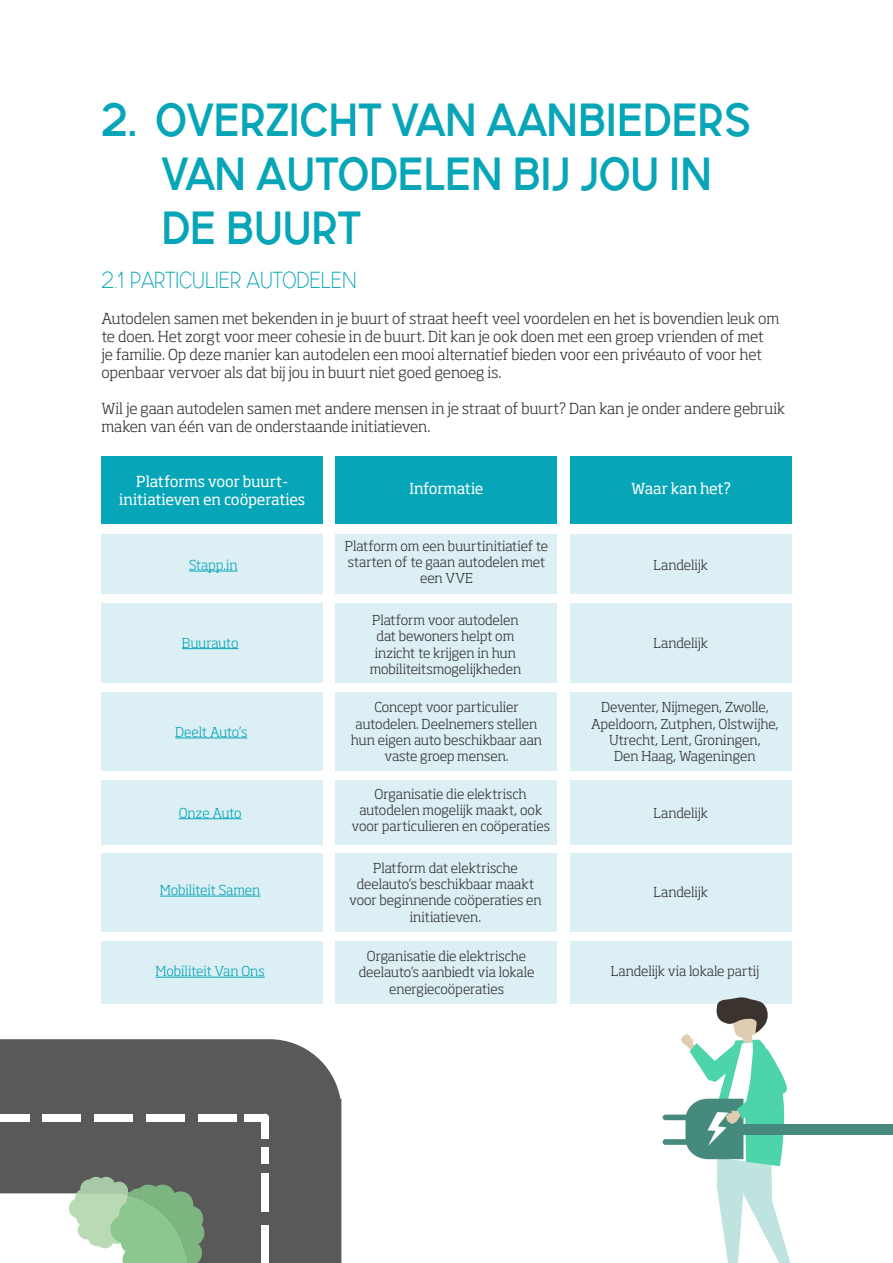
<style>
.page{position:relative;width:893px;height:1263px;background:#fff}
.page>*{position:absolute;margin:0;border:0;box-sizing:border-box;transform-origin:0 0}
.t1{font:45px "N&M Utrecht Bold";color:#06a5b7}
.t2{font:22.5px "NM Utrecht";color:#06a5b7}
.t3{font:300 15px/18px "Soho Std";letter-spacing:-.005em;color:#343332}
.t4{font:15px "Soho Std";letter-spacing:-.015em;color:#fff}
.t5{font:300 13.5px/16.2px "Soho Std";letter-spacing:-.005em;color:#343332;text-align:center}
.t6{font:300 13.5px "Soho Std";letter-spacing:-.01em;color:#06a5b7}
.t7{font:300 13.5px "Soho Std";letter-spacing:-.035em;color:#06a5b7}
.t8{font:300 13.5px "Soho Std";letter-spacing:-.03em;color:#06a5b7}
</style>
<div class="page">
<svg style="left:0;top:1039px;width:663px;height:224px"></svg>
<div style="left:261px;top:1225px;width:8px;height:38px;background:#fff"></div>
<div style="left:261px;top:1173px;width:8px;height:39px;background:#fff"></div>
<div style="left:198px;top:1114px;width:39px;height:7px;background:#fff"></div>
<div style="left:146px;top:1114px;width:39px;height:7px;background:#fff"></div>
<div style="left:94px;top:1114px;width:39px;height:7px;background:#fff"></div>
<div style="left:42px;top:1114px;width:39px;height:7px;background:#fff"></div>
<div style="left:0;top:1114px;width:29px;height:7px;background:#fff"></div>
<div style="left:261px;top:1147px;width:8px;height:17px;background:#fff"></div>
<div style="left:261px;top:1117px;width:8px;height:21px;background:#fff"></div>
<div style="left:244px;top:1114px;width:21px;height:7px;background:#fff"></div>
<div style="left:261px;top:1114px;width:8px;height:7px;background:#fff;border-radius:4px"></div>
<svg style="left:69px;top:1177px;width:135px;height:86px;background:#99be99"></svg>
<div style="left:101px;top:456px;width:222px;height:68px;background:#06a5b7"></div>
<div style="left:336px;top:456px;width:221px;height:68px;background:#06a5b7"></div>
<div style="left:570px;top:456px;width:222px;height:68px;background:#06a5b7"></div>
<div style="left:101px;top:534px;width:222px;height:59px;background:#dceff4"></div>
<div style="left:336px;top:534px;width:221px;height:59px;background:#dceff4"></div>
<div style="left:570px;top:534px;width:222px;height:59px;background:#dceff4"></div>
<div style="left:101px;top:603px;width:222px;height:79px;background:#dceff4"></div>
<div style="left:336px;top:603px;width:221px;height:79px;background:#dceff4"></div>
<div style="left:570px;top:603px;width:222px;height:79px;background:#dceff4"></div>
<div style="left:101px;top:692px;width:222px;height:79px;background:#dceff4"></div>
<div style="left:336px;top:692px;width:221px;height:79px;background:#dceff4"></div>
<div style="left:570px;top:692px;width:222px;height:79px;background:#dceff4"></div>
<div style="left:101px;top:780px;width:222px;height:64px;background:#dceff4"></div>
<div style="left:336px;top:780px;width:221px;height:64px;background:#dceff4"></div>
<div style="left:570px;top:780px;width:222px;height:64px;background:#dceff4"></div>
<div style="left:101px;top:854px;width:222px;height:78px;background:#dceff4"></div>
<div style="left:336px;top:854px;width:221px;height:78px;background:#dceff4"></div>
<div style="left:570px;top:854px;width:222px;height:78px;background:#dceff4"></div>
<div style="left:101px;top:942px;width:222px;height:62px;background:#dceff4"></div>
<div style="left:336px;top:942px;width:221px;height:62px;background:#dceff4"></div>
<div style="left:570px;top:942px;width:222px;height:62px;background:#dceff4"></div>
<hr style="left:189px;top:571px;width:49px;height:1px;background:#06a5b7">
<hr style="left:182px;top:648px;width:56px;height:1px;background:#06a5b7">
<hr style="left:175px;top:738px;width:72px;height:1px;background:#06a5b7">
<hr style="left:179px;top:818px;width:63px;height:1px;background:#06a5b7">
<hr style="left:160px;top:896px;width:100px;height:1px;background:#06a5b7">
<hr style="left:156px;top:977px;width:109px;height:1px;background:#06a5b7">
<svg style="left:663px;top:997px;width:230px;height:266px"></svg>
<p class="t1" style="left:101px;top:102px;width:651px">2. OVERZICHT VAN AANBIEDERS</p>
<p class="t1" style="left:161px;top:156px;width:552px">VAN AUTODELEN BIJ JOU IN</p>
<p class="t1" style="left:161px;top:210px;width:201px">DE BUURT</p>
<p class="t2" style="left:101px;top:271px;width:257px">2.1 PARTICULIER AUTODELEN</p>
<p class="t3" style="left:101px;top:309px;width:680px">Autodelen samen met bekenden in je buurt of straat heeft veel voordelen en het is bovendien leuk om te doen. Het zorgt voor meer cohesie in de buurt. Dit kan je ook doen met een groep vrienden of met<br>je familie. Op deze manier kan autodelen een mooi alternatief bieden voor een privéauto of voor het openbaar vervoer als dat bij jou in buurt niet goed genoeg is.</p>
<p class="t3" style="left:101px;top:399px;width:685px">Wil je gaan autodelen samen met andere mensen in je straat of buurt? Dan kan je onder andere gebruik maken van één van de onderstaande initiatieven.</p>
<p class="t4" style="left:136px;top:472px;width:154px">Platforms voor buurt-</p>
<p class="t4" style="left:119px;top:490px;width:188px">initiatieven en coöperaties</p>
<p class="t4" style="left:409px;top:479px;width:75px">Informatie</p>
<p class="t4" style="left:631px;top:479px;width:101px">Waar kan het?</p>
<p class="t6" style="left:189px;top:556px;width:50px">Stapp.in</p>
<p class="t8" style="left:182px;top:634px;width:58px">Buurauto</p>
<p class="t7" style="left:175px;top:723px;width:74px">Deelt Auto’s</p>
<p class="t6" style="left:179px;top:804px;width:64px">Onze Auto</p>
<p class="t6" style="left:160px;top:882px;width:102px">Mobiliteit Samen</p>
<p class="t6" style="left:156px;top:963px;width:111px">Mobiliteit Van Ons</p>
<p class="t5" style="left:345px;top:538px;width:205px">Platform om een buurtinitiatief te starten of te gaan autodelen met een VVE</p>
<p class="t5" style="left:370px;top:612px;width:153px">Platform voor autodelen dat bewoners helpt om inzicht te krijgen in hun mobiliteitsmogelijkheden</p>
<p class="t5" style="left:351px;top:699px;width:193px">Concept voor particulier autodelen. Deelnemers stellen hun eigen auto beschikbaar aan vaste groep mensen.</p>
<p class="t5" style="left:352px;top:785px;width:200px">Organisatie die elektrisch autodelen mogelijk maakt, ook voor particulieren en coöperaties</p>
<p class="t5" style="left:349px;top:860px;width:194px">Platform dat elektrische deelauto’s beschikbaar maakt voor beginnende coöperaties en initiatieven.</p>
<p class="t5" style="left:359px;top:948px;width:177px">Organisatie die elektrische deelauto’s aanbiedt via lokale energiecoöperaties</p>
<p class="t5" style="left:654px;top:557px;width:56px">Landelijk</p>
<p class="t5" style="left:654px;top:634px;width:56px">Landelijk</p>
<p class="t5" style="left:591px;top:699px;width:189px">Deventer, Nijmegen, Zwolle,<br>Apeldoorn, Zutphen, Olstwijhe,<br>Utrecht, Lent, Groningen,</p>
<p class="t5" style="left:614px;top:748px;width:143px">Den Haag, Wageningen</p>
<p class="t5" style="left:654px;top:804px;width:56px">Landelijk</p>
<p class="t5" style="left:654px;top:884px;width:56px">Landelijk</p>
<p class="t5" style="left:611px;top:963px;width:150px">Landelijk via lokale partij</p>
</div>
